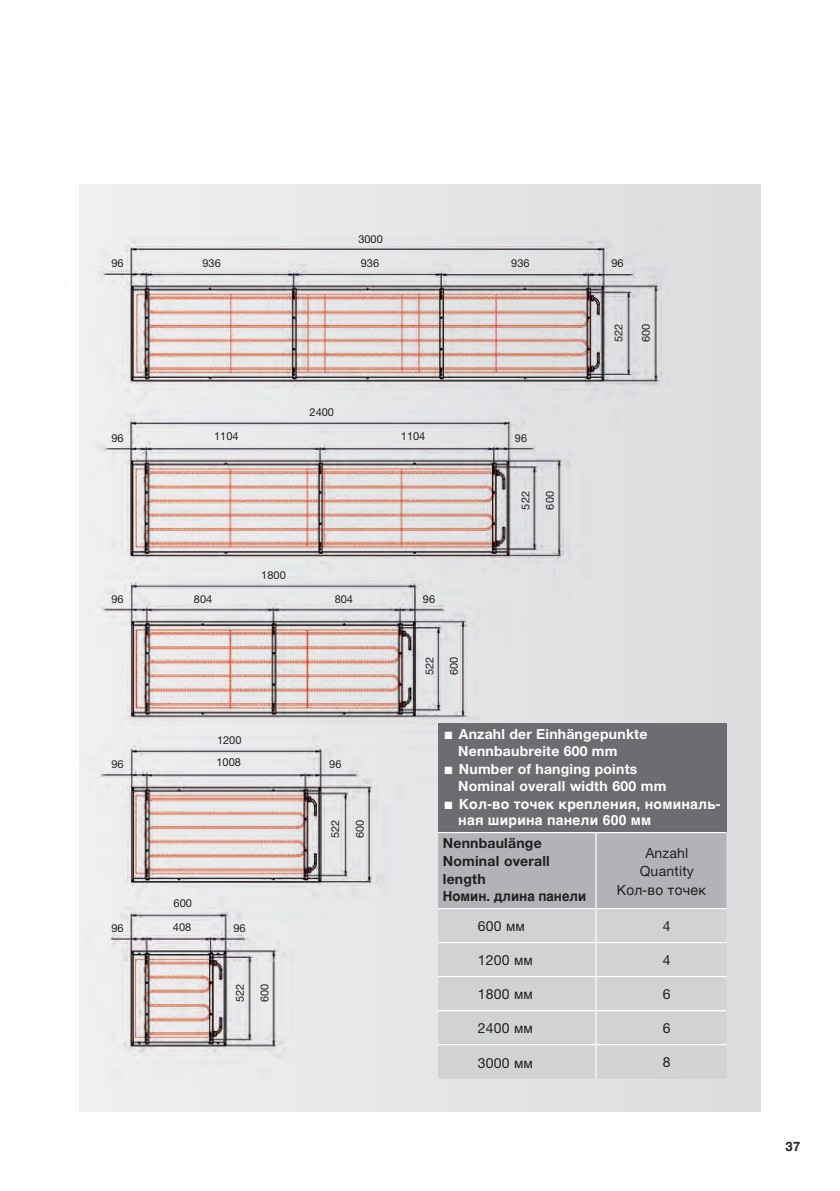
<style>
.page{position:relative;width:840px;height:1191px;background:#fff}
.page>*{position:absolute;margin:0;border:0;box-sizing:border-box;transform-origin:0 0}
.TM_Tabellen_Copy_D{font:700 14px/16.8px "Helvetica Neue LT Pro";letter-spacing:.015em;color:#fff}
.TM_Tabellen_Copy_D-2{font:700 14px/16.8px "Helvetica";letter-spacing:.015em;color:#fff}
.TM_Tabellen_Copy_D-3{font:700 14px/17.8px "Helvetica Neue LT Pro";letter-spacing:.015em;color:#231f20}
.TM_Tabellen_Copy_D-4{font:14px "Helvetica Neue LT Pro";letter-spacing:.015em;color:#231f20}
.TM_Tabellen_Copy_D-5{font:14px "Helvetica";letter-spacing:.015em;color:#231f20}
.t1{font:700 13px "Helvetica Neue LT Pro";color:#231f20}
.t2{font:11px "Helvetica Neue LT Pro";color:#231f20}
.s1{font-family:"Helvetica Neuefor Zehnder";font-weight:400}
.s2{font-family:"Helvetica"}
</style>
<div class="page">
<div style="left:79px;top:184px;width:681px;height:927px;background:linear-gradient(to right,#f0f0f1,#dbdcdf)"></div>
<div style="left:438px;top:723px;width:288px;height:109px;background:#6c6d70"></div>
<div style="left:668px;top:833px;width:58px;height:75px;background:#b2b3b7"></div>
<div style="left:668px;top:909px;width:58px;height:169px;background:#d1d2d4"></div>
<hr style="left:595px;top:832px;width:131px;height:1px;background:#fff">
<hr style="left:595px;top:908px;width:131px;height:1px;background:#fff">
<hr style="left:595px;top:942px;width:131px;height:1px;background:#fff">
<hr style="left:595px;top:976px;width:131px;height:1px;background:#fff">
<hr style="left:595px;top:1010px;width:131px;height:1px;background:#fff">
<hr style="left:595px;top:1044px;width:131px;height:1px;background:#fff">
<img style="left:79px;top:226px;width:589px;height:854px">
<p class="t2" style="left:358px;top:232px;width:26px">3000</p>
<p class="t2" style="left:202px;top:256px;width:20px">936</p>
<p class="t2" style="left:360px;top:256px;width:20px">936</p>
<p class="t2" style="left:111px;top:256px;width:14px">96</p>
<p class="t2" style="left:611px;top:256px;width:14px">96</p>
<p class="t2" style="left:511px;top:256px;width:20px">936</p>
<p class="t2" style="left:309px;top:405px;width:26px">2400</p>
<p class="t2" style="left:214px;top:429px;width:26px">1104</p>
<p class="t2" style="left:400px;top:429px;width:26px">1104</p>
<p class="t2" style="left:111px;top:431px;width:14px">96</p>
<p class="t2" style="left:514px;top:431px;width:14px">96</p>
<p class="t2" style="left:111px;top:592px;width:14px">96</p>
<p class="t2" style="left:194px;top:592px;width:20px">804</p>
<p class="t2" style="left:261px;top:568px;width:26px">1800</p>
<p class="t2" style="left:334px;top:592px;width:20px">804</p>
<p class="t2" style="left:422px;top:592px;width:14px">96</p>
<p class="t2" style="left:422px;top:675px;width:20px;rotate:-90deg">522</p>
<p class="t2" style="left:447px;top:675px;width:20px;rotate:-90deg">600</p>
<p class="t2" style="left:518px;top:509px;width:20px;rotate:-90deg">522</p>
<p class="t2" style="left:543px;top:509px;width:20px;rotate:-90deg">600</p>
<p class="t2" style="left:611px;top:342px;width:20px;rotate:-90deg">522</p>
<p class="t2" style="left:638px;top:342px;width:20px;rotate:-90deg">600</p>
<p class="t2" style="left:111px;top:757px;width:14px">96</p>
<p class="t2" style="left:217px;top:733px;width:26px">1200</p>
<p class="t2" style="left:216px;top:755px;width:26px">1008</p>
<p class="t2" style="left:173px;top:896px;width:20px">600</p>
<p class="t2" style="left:173px;top:920px;width:20px">408</p>
<p class="t2" style="left:111px;top:921px;width:14px">96</p>
<p class="t2" style="left:233px;top:921px;width:14px">96</p>
<p class="t2" style="left:233px;top:1001px;width:20px;rotate:-90deg">522</p>
<p class="t2" style="left:257px;top:1001px;width:20px;rotate:-90deg">600</p>
<p class="t2" style="left:329px;top:757px;width:14px">96</p>
<p class="t2" style="left:328px;top:838px;width:20px;rotate:-90deg">522</p>
<p class="t2" style="left:353px;top:838px;width:20px;rotate:-90deg">600</p>
<p class="TM_Tabellen_Copy_D" style="left:458px;top:725px;width:191px;text-indent:-14px"><span class="s1">■</span> Anzahl der Einhängepunkte<br>Nennbaubreite 600 mm</p>
<p class="TM_Tabellen_Copy_D" style="left:458px;top:760px;width:210px;text-indent:-14px"><span class="s1">■</span> Number of hanging points<br>Nominal overall width 600 mm</p>
<p class="TM_Tabellen_Copy_D-2" style="left:458px;top:795px;width:264px;text-indent:-14px"><span class="s1">■</span> Кол-во точек крепления, номиналь&shy;ная ширина панели 600 мм</p>
<p class="TM_Tabellen_Copy_D-3" style="left:442px;top:833px;width:145px">Nennbaulänge<br>Nominal overall length<br><span class="s2">Номин. длина панели</span></p>
<p class="TM_Tabellen_Copy_D-4" style="left:645px;top:844px;width:45px">Anzahl</p>
<p class="TM_Tabellen_Copy_D-4" style="left:639px;top:862px;width:56px">Quantity</p>
<p class="TM_Tabellen_Copy_D-5" style="left:616px;top:879px;width:91px">Кол-во точек</p>
<p class="TM_Tabellen_Copy_D-4" style="left:477px;top:917px;width:48px">600 <span class="s2">мм</span></p>
<p class="TM_Tabellen_Copy_D-4" style="left:662px;top:917px;width:9px">4</p>
<p class="TM_Tabellen_Copy_D-4" style="left:477px;top:951px;width:56px">1200 <span class="s2">мм</span></p>
<p class="TM_Tabellen_Copy_D-4" style="left:662px;top:951px;width:9px">4</p>
<p class="TM_Tabellen_Copy_D-4" style="left:477px;top:985px;width:56px">1800 <span class="s2">мм</span></p>
<p class="TM_Tabellen_Copy_D-4" style="left:662px;top:985px;width:9px">6</p>
<p class="TM_Tabellen_Copy_D-4" style="left:477px;top:1019px;width:56px">2400 <span class="s2">мм</span></p>
<p class="TM_Tabellen_Copy_D-4" style="left:662px;top:1019px;width:9px">6</p>
<p class="TM_Tabellen_Copy_D-4" style="left:477px;top:1054px;width:56px">3000 <span class="s2">мм</span></p>
<p class="TM_Tabellen_Copy_D-4" style="left:662px;top:1053px;width:9px">8</p>
<p class="t1" style="left:785px;top:1138px;width:16px">37</p>
</div>
